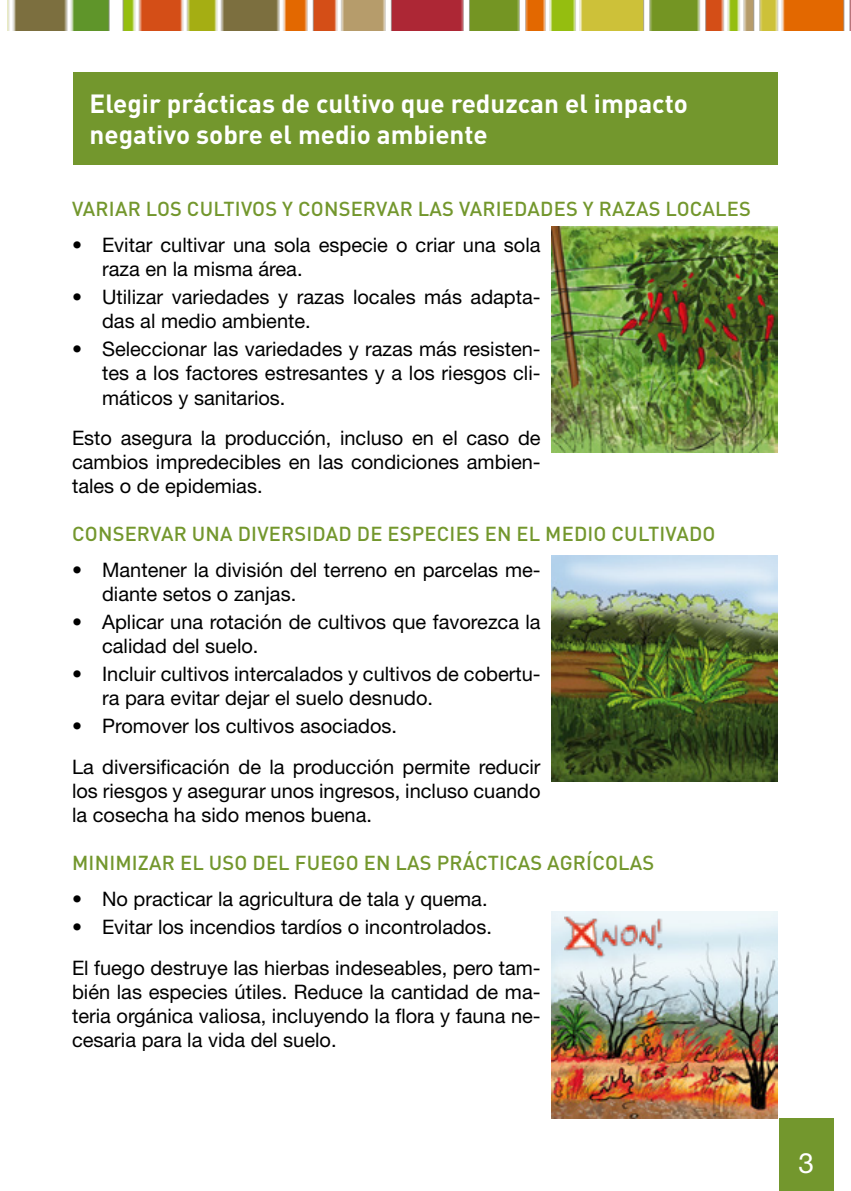
<style>
.page{position:relative;width:851px;height:1191px;background:#fff}
.page>*{position:absolute;margin:0;border:0;box-sizing:border-box;transform-origin:0 0}
.t1{font:28px "Helvetica Neue LT Std";color:#fff}
.t2{font:700 26px/31.2px "DIN Pro";color:#fff}
.t3{font:20px/24px "Helvetica Neue LT Std";color:#000}
.t4{font:500 20px "DIN Pro";letter-spacing:.01em;color:#73972d}
</style>
<div class="page">
<div style="left:778px;top:1118px;width:55px;height:73px;background:#73972d"></div>
<img style="left:7px;top:0;width:843px;height:30px">
<div style="left:73px;top:72px;width:704px;height:92px;background:#73972d"></div>
<img style="left:552px;top:227px;width:225px;height:225px">
<img style="left:552px;top:555px;width:225px;height:226px">
<img style="left:552px;top:911px;width:225px;height:207px">
<img style="left:564px;top:913px;width:100px;height:45px">
<h2 class="t2" style="left:90px;top:86px;width:599px">Elegir prácticas de cultivo que reduzcan el impacto negativo sobre el medio ambiente</h2>
<p class="t4" style="left:72px;top:196px;width:680px">VARIAR LOS CULTIVOS Y CONSERVAR LAS VARIEDADES Y RAZAS LOCALES</p>
<p class="t3" style="left:102px;top:233px;width:440px;text-indent:-30px">• Evitar cultivar una sola especie o criar una sola raza en la misma área.</p>
<p class="t3" style="left:102px;top:285px;width:440px;text-indent:-30px">• Utilizar variedades y razas locales más adapta&shy;das al medio ambiente.</p>
<p class="t3" style="left:102px;top:337px;width:440px;text-align:justify;text-indent:-30px">• Seleccionar las variedades y razas más resisten&shy;tes a los factores estresantes y a los riesgos cli&shy;máticos y sanitarios.</p>
<p class="t3" style="left:72px;top:426px;width:470px;text-align:justify">Esto asegura la producción, incluso en el caso de cambios impredecibles en las condiciones ambien&shy;tales o de epidemias.</p>
<p class="t4" style="left:72px;top:520px;width:644px">CONSERVAR UNA DIVERSIDAD DE ESPECIES EN EL MEDIO CULTIVADO</p>
<p class="t3" style="left:102px;top:558px;width:440px;text-indent:-30px">• Mantener la división del terreno en parcelas me&shy;diante setos o zanjas.</p>
<p class="t3" style="left:102px;top:610px;width:440px;text-indent:-30px">• Aplicar una rotación de cultivos que favorezca la calidad del suelo.</p>
<p class="t3" style="left:102px;top:662px;width:440px;text-indent:-30px">• Incluir cultivos intercalados y cultivos de cobertu&shy;ra para evitar dejar el suelo desnudo.</p>
<p class="t3" style="left:72px;top:705px;width:470px;line-height:40.8px">• Promover los cultivos asociados.<br>La diversificación de la producción permite reducir</p>
<p class="t3" style="left:72px;top:779px;width:470px">los riesgos y asegurar unos ingresos, incluso cuando la cosecha ha sido menos buena.</p>
<p class="t4" style="left:72px;top:849px;width:583px">MINIMIZAR EL USO DEL FUEGO EN LAS PRÁCTICAS AGRÍCOLAS</p>
<p class="t3" style="left:72px;top:887px;width:417px">• No practicar la agricultura de tala y quema.</p>
<p class="t3" style="left:72px;top:906px;width:470px;line-height:40.8px">• Evitar los incendios tardíos o incontrolados.<br>El fuego destruye las hierbas indeseables, pero tam-</p>
<p class="t3" style="left:72px;top:979px;width:470px;text-align:justify">bién las especies útiles. Reduce la cantidad de ma&shy;teria orgánica valiosa, incluyendo la flora y fauna ne&shy;cesaria para la vida del suelo.</p>
<h1 class="t1" style="left:798px;top:1146px;width:17px">3</h1>
</div>
